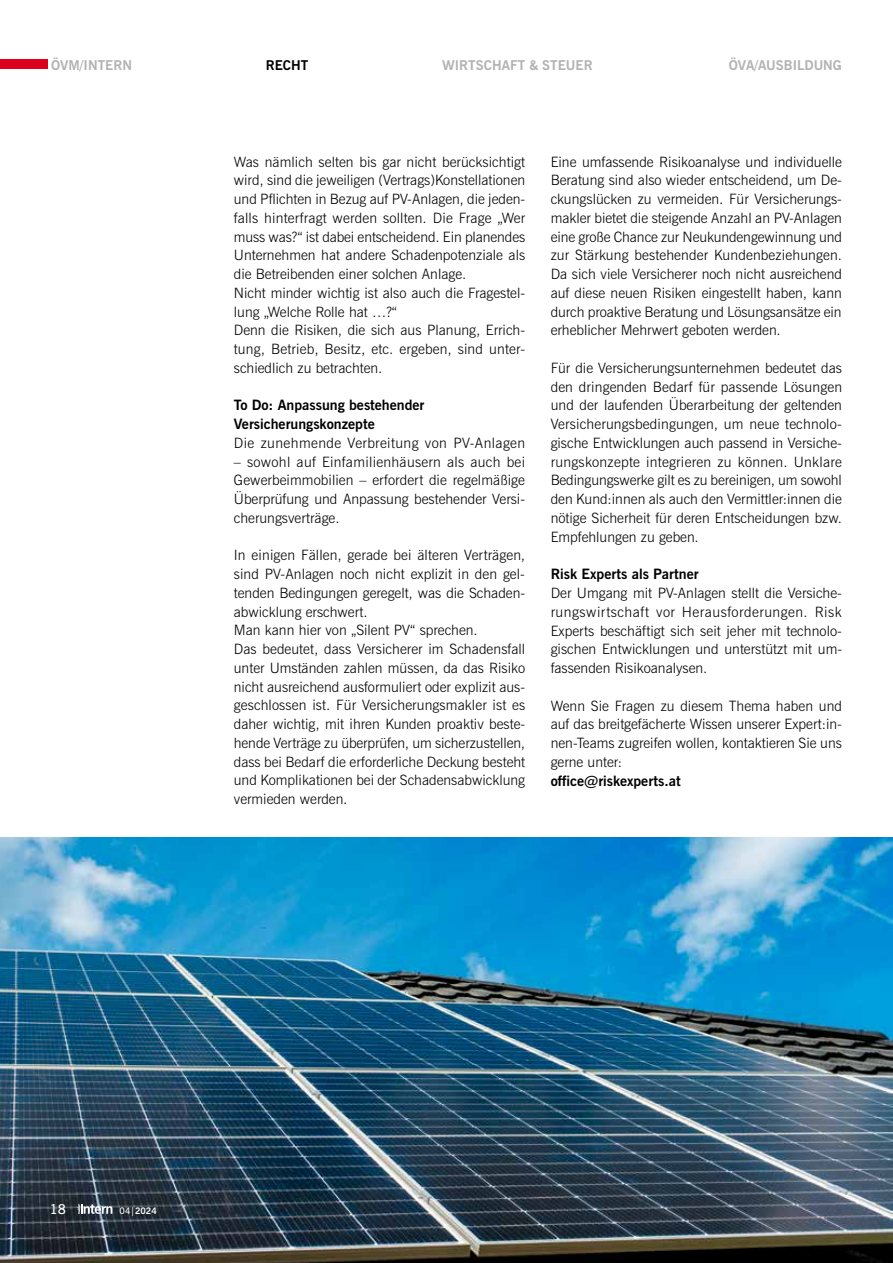
<style>
.page{position:relative;width:893px;height:1263px;background:#fff}
.page>*{position:absolute;margin:0;border:0;box-sizing:border-box;transform-origin:0 0}
.t1{font:300 14.25px/18.8px "News Gothic BT";color:#000;text-align:justify}
.t2{font:700 14.25px/18.8px "News Gothic BT";color:#000}
.t3{font:300 14.25px "News Gothic BT";letter-spacing:.025em;color:#000}
.t4{font:700 13.5px "News Gothic BT";color:#b1b2b3}
.t5{font:700 13.5px "News Gothic BT";letter-spacing:-.005em;color:#000}
.t6{font:600 13.5px "News Gothic BT";color:#fff}
.t7{font:700 9px "News Gothic BT";color:#fff}
.s1{font-weight:600}
</style>
<div class="page">
<div style="left:0;top:60px;width:48px;height:9px;background:#dc011f"></div>
<img style="left:0;top:838px;width:893px;height:425px">
<svg style="left:77px;top:1204px;width:35px;height:10px"></svg>
<p class="t4" style="left:51px;top:57px;width:82px">ÖVM/INTERN</p>
<p class="t5" style="left:266px;top:57px;width:44px">RECHT</p>
<p class="t4" style="left:442px;top:57px;width:152px">WIRTSCHAFT &amp; STEUER</p>
<p class="t4" style="left:729px;top:57px;width:115px">ÖVA/AUSBILDUNG</p>
<p class="t1" style="left:234px;top:152px;width:293px;text-align:left">Was nämlich selten bis gar nicht berücksichtigt wird, sind die jeweiligen (Vertrags)Konstellationen und Pflichten in Bezug auf PV-Anlagen, die jeden&shy;falls hinterfragt werden sollten. Die Frage „Wer muss was?“ ist dabei entscheidend. Ein planendes Unternehmen hat andere Schadenpotenziale als die Betreibenden einer solchen Anlage.<br>Nicht minder wichtig ist also auch die Fragestel&shy;lung „Welche Rolle hat …?“<br>Denn die Risiken, die sich aus Planung, Errich&shy;tung, Betrieb, Besitz, etc. ergeben, sind unter&shy;schiedlich zu betrachten.</p>
<p class="t2" style="left:234px;top:396px;width:192px">To Do: Anpassung bestehender<br>Versicherungskonzepte</p>
<p class="t3" style="left:234px;top:434px;width:293px">Die zunehmende Verbreitung von PV-Anlagen</p>
<p class="t1" style="left:234px;top:452px;width:293px">– sowohl auf Einfamilienhäusern als auch bei Gewerbeimmobilien – erfordert die regelmäßige Überprüfung und Anpassung bestehender Versi&shy;cherungsverträge.</p>
<p class="t1" style="left:234px;top:546px;width:293px;text-align:left">In einigen Fällen, gerade bei älteren Verträgen, sind PV-Anlagen noch nicht explizit in den gel&shy;tenden Bedingungen geregelt, was die Schaden&shy;abwicklung erschwert.<br>Man kann hier von „Silent PV“ sprechen.<br>Das bedeutet, dass Versicherer im Schadensfall unter Umständen zahlen müssen, da das Risiko nicht ausreichend ausformuliert oder explizit aus&shy;geschlossen ist. Für Versicherungsmakler ist es daher wichtig, mit ihren Kunden proaktiv beste&shy;hende Verträge zu überprüfen, um sicherzustellen, dass bei Bedarf die erforderliche Deckung besteht und Komplikationen bei der Schadensabwicklung vermieden werden.</p>
<p class="t1" style="left:551px;top:152px;width:293px">Eine umfassende Risikoanalyse und individuelle Beratung sind also wieder entscheidend, um De&shy;ckungslücken zu vermeiden. Für Versicherungs&shy;makler bietet die steigende Anzahl an PV-Anlagen eine große Chance zur Neukundengewinnung und zur Stärkung bestehender Kundenbeziehungen.<br>Da sich viele Versicherer noch nicht ausreichend auf diese neuen Risiken eingestellt haben, kann durch proaktive Beratung und Lösungsansätze ein erheblicher Mehrwert geboten werden.</p>
<p class="t1" style="left:551px;top:358px;width:293px">Für die Versicherungsunternehmen bedeutet das den dringenden Bedarf für passende Lösungen und der laufenden Überarbeitung der geltenden Versicherungsbedingungen, um neue technolo&shy;gische Entwicklungen auch passend in Versiche&shy;rungskonzepte integrieren zu können. Unklare Bedingungswerke gilt es zu bereinigen, um sowohl den Kund:innen als auch den Vermittler:innen die nötige Sicherheit für deren Entscheidungen bzw.<br>Empfehlungen zu geben.</p>
<p class="t2" style="left:551px;top:565px;width:150px">Risk Experts als Partner</p>
<p class="t1" style="left:551px;top:583px;width:293px">Der Umgang mit PV-Anlagen stellt die Versiche&shy;rungswirtschaft vor Herausforderungen. Risk Experts beschäftigt sich seit jeher mit technolo&shy;gischen Entwicklungen und unterstützt mit um&shy;fassenden Risikoanalysen.</p>
<p class="t1" style="left:551px;top:696px;width:293px">Wenn Sie Fragen zu diesem Thema haben und auf das breitgefächerte Wissen unserer Expert:in&shy;nen-Teams zugreifen wollen, kontaktieren Sie uns gerne unter:</p>
<p class="t2" style="left:551px;top:771px;width:131px">office@riskexperts.at</p>
<p class="t6" style="left:50px;top:1201px;width:18px">18</p>
<p class="t7" style="left:120px;top:1205px;width:39px"><span class="s1">04|</span>2024</p>
</div>
